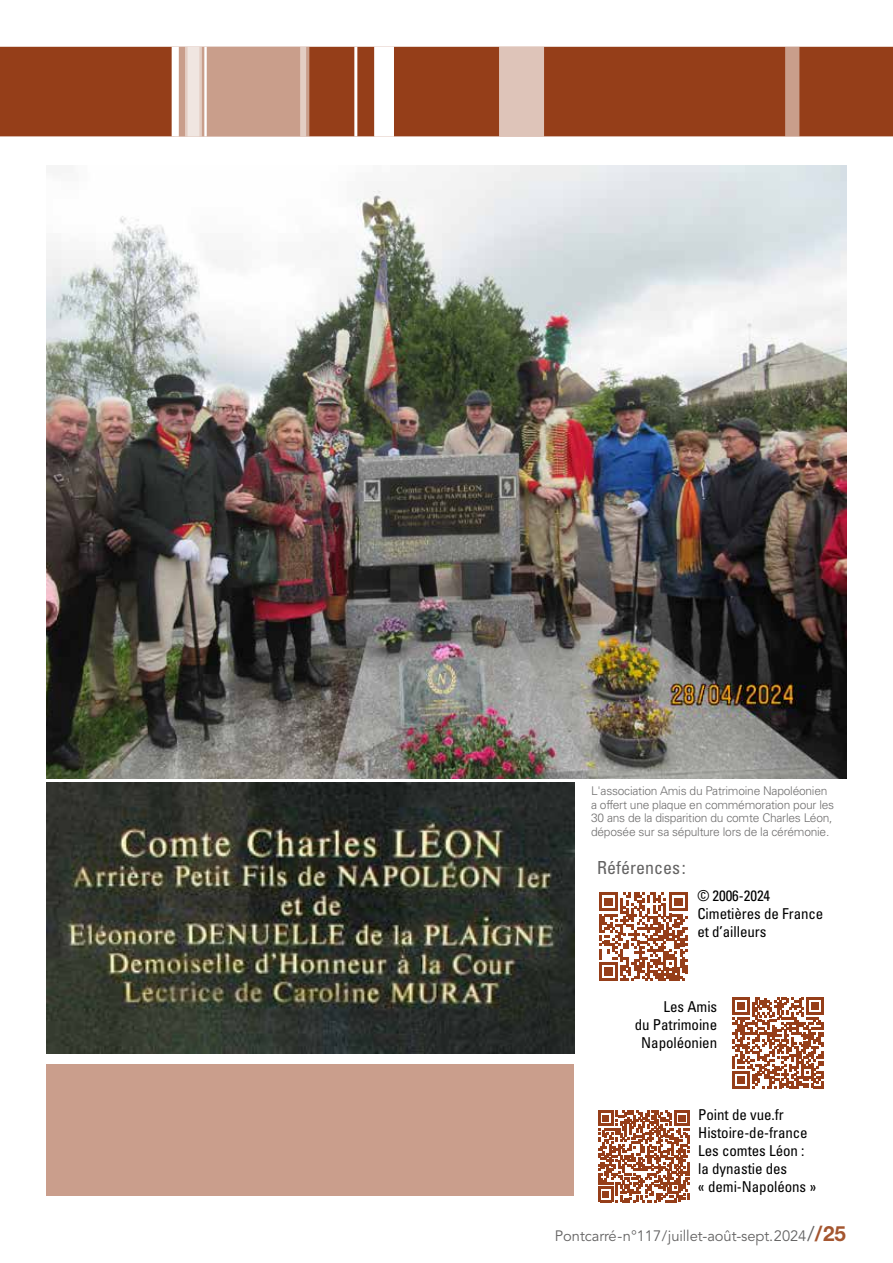
<style>
.page{position:relative;width:893px;height:1263px;background:#fff}
.page>*{position:absolute;margin:0;border:0;box-sizing:border-box;transform-origin:0 0}
.t1{font:condensed 18px "Univers LT Std";color:#646363}
.t2{font:condensed 15px/18px "Univers LT Std";letter-spacing:-.005em;color:#000}
.t3{font:15px "Avenir LT Std";letter-spacing:-.005em;color:#646363}
.t4{font:300 12px/13.5px "Univers LT Std";letter-spacing:-.02em;color:#706f6f}
.s1{font-size:21px}
.s2{font-family:"Helvetica Neue LT Std";font-weight:700;font-size:21px;color:#a45630}
</style>
<div class="page">
<div style="left:0;top:47px;width:893px;height:89px;background:#953e19"></div>
<div style="left:785px;top:47px;width:14px;height:89px;background:#c99e8b"></div>
<div style="left:174px;top:47px;width:135px;height:89px;background:#c99e8b"></div>
<div style="left:499px;top:47px;width:45px;height:89px;background:#dec4b9"></div>
<hr style="left:354px;top:47px;width:3px;height:89px;background:#fff">
<div style="left:300px;top:47px;width:6px;height:89px;background:#e3cec4"></div>
<div style="left:374px;top:47px;width:20px;height:89px;background:#fff"></div>
<svg style="left:188px;top:47px;width:14px;height:89px"></svg>
<hr style="left:204px;top:47px;width:3px;height:89px;background:#fff">
<div style="left:172px;top:47px;width:7px;height:89px;background:#fff"></div>
<img style="left:47px;top:166px;width:799px;height:612px">
<img style="left:47px;top:783px;width:527px;height:270px">
<svg style="left:599px;top:892px;width:89px;height:89px"></svg>
<svg style="left:733px;top:998px;width:90px;height:90px"></svg>
<svg style="left:598px;top:1110px;width:92px;height:92px"></svg>
<div style="left:47px;top:1064px;width:527px;height:132px;background:#ca9e8c"></div>
<p class="t4" style="left:591px;top:784px;width:245px">L'association Amis du Patrimoine Napoléonien a offert une plaque en commémoration pour les 30 ans de la disparition du comte Charles Léon, déposée sur sa sépulture lors de la cérémonie.</p>
<h1 class="t1" style="left:597px;top:856px;width:90px">Références:</h1>
<p class="t2" style="left:697px;top:886px;width:128px">© 2006-2024<br>Cimetières de France et d’ailleurs</p>
<p class="t2" style="left:635px;top:997px;width:84px;text-align:right">Les Amis<br>du Patrimoine<br>Napoléonien</p>
<p class="t2" style="left:698px;top:1105px;width:119px">Point de vue.fr<br>Histoire-de-france<br>Les comtes Léon : la dynastie des<br>« demi-Napoléons »</p>
<p class="t3" style="left:555px;top:1227px;width:293px">Pontcarré - n°117 / juillet-août-sept. 2024 <span class="s1">/</span><span class="s2">/ 25</span></p>
</div>
